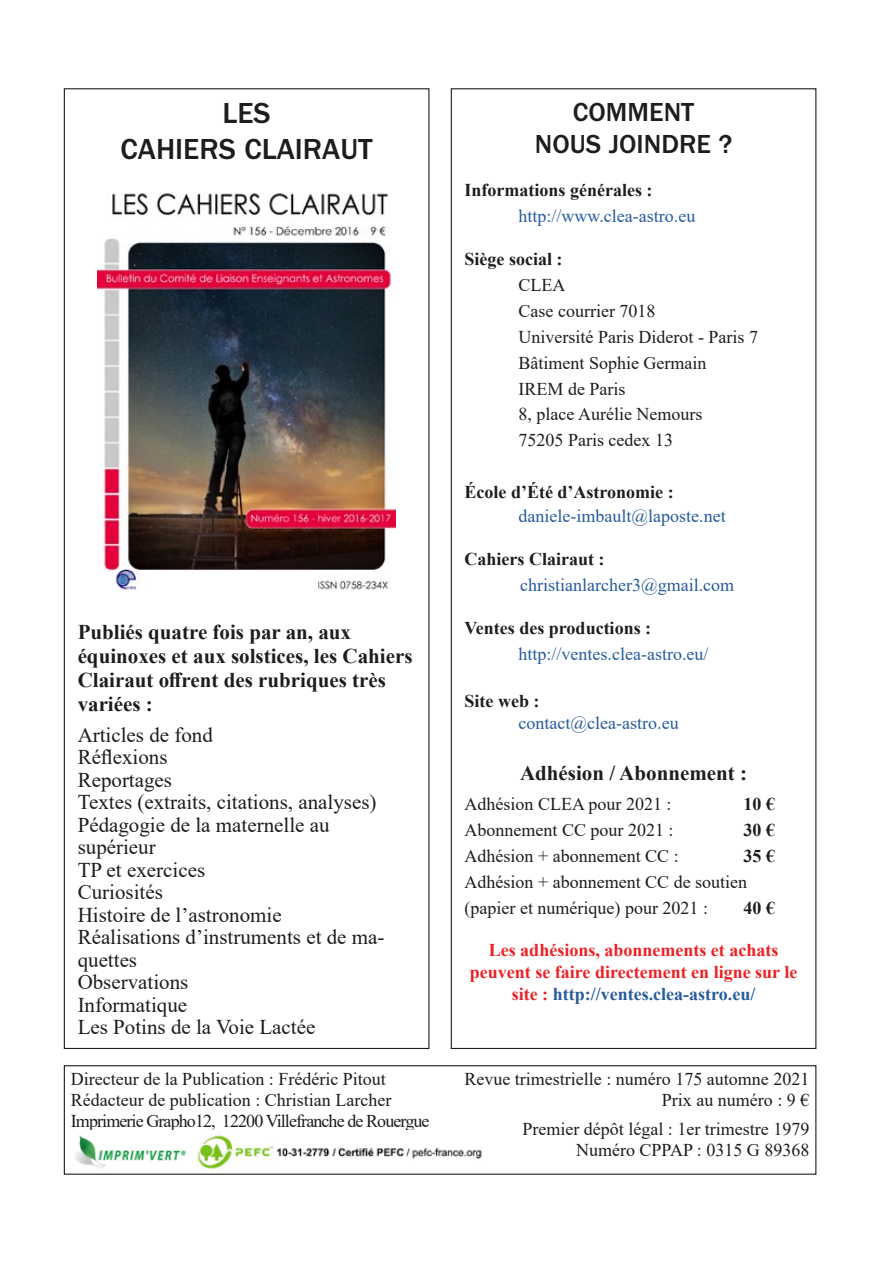
<style>
.page{position:relative;width:893px;height:1263px;background:#fff}
.page>*{position:absolute;margin:0;border:0;box-sizing:border-box;transform-origin:0 0}
.t1{font:500 30px/36px "ITC Franklin Gothic Std";color:#1d1d1b;text-align:center}
.t2{font:500 27px/32.4px "ITC Franklin Gothic Std";color:#1d1d1b;text-align:center}
.t3{font:21px/22.5px "Times New Roman";color:#1d1d1b}
.t4{font:700 21px/24px "Times New Roman";color:#1d1d1b}
.t5{font:18px/25.8px "Times New Roman";color:#1d1d1b}
.t6{font:18px "Times New Roman";color:#275b9c}
.t7{font:700 18px "Times New Roman";color:#1d1d1b}
.t8{font:700 18px/21.6px "Times New Roman";color:#ed2024;text-align:center}
.s1{color:#275b9c}
</style>
<div class="page">
<div style="left:64px;top:1065px;width:752px;height:110px;border:1px solid #1d1d1b"></div>
<img style="left:98px;top:193px;width:297px;height:397px">
<img style="left:75px;top:1135px;width:407px;height:34px">
<h1 class="t1" style="left:121px;top:95px;width:254px">LES<br>CAHIERS CLAIRAUT</h1>
<p class="t4" style="left:78px;top:619px;width:336px">Publiés quatre fois par an, aux équinoxes et aux solstices, les Cahiers<br>Clairaut offrent des rubriques très variées :</p>
<p class="t3" style="left:78px;top:723px;width:308px">Articles de fond<br>Réflexions<br>Reportages<br>Textes (extraits, citations, analyses)<br>Pédagogie de la maternelle au supérieur<br>TP et exercices<br>Curiosités<br>Histoire de l’astronomie<br>Réalisations d’instruments et de ma&shy;quettes<br>Observations<br>Informatique<br>Les Potins de la Voie Lactée</p>
<h2 class="t2" style="left:535px;top:96px;width:199px">COMMENT<br>NOUS JOINDRE ?</h2>
<p class="t7" style="left:465px;top:177px;width:189px">Informations générales :</p>
<p class="t6" style="left:519px;top:203px;width:178px">http://www.clea-astro.eu</p>
<p class="t7" style="left:465px;top:246px;width:99px">Siège social :</p>
<p class="t5" style="left:519px;top:272px;width:241px">CLEA<br>Case courrier 7018<br>Université Paris Diderot - Paris 7<br>Bâtiment Sophie Germain<br>IREM de Paris<br>8, place Aurélie Nemours<br>75205 Paris cedex 13</p>
<p class="t7" style="left:465px;top:479px;width:211px">École d’Été d’Astronomie :</p>
<p class="t6" style="left:519px;top:503px;width:209px">daniele-imbault@laposte.net</p>
<p class="t7" style="left:465px;top:546px;width:141px">Cahiers Clairaut :</p>
<p class="t6" style="left:520px;top:572px;width:216px">christianlarcher3@gmail.com</p>
<p class="t7" style="left:465px;top:615px;width:188px">Ventes des productions :</p>
<p class="t6" style="left:519px;top:641px;width:191px">http://ventes.clea-astro.eu/</p>
<p class="t7" style="left:465px;top:688px;width:76px">Site web :</p>
<p class="t6" style="left:519px;top:710px;width:162px">contact@clea-astro.eu</p>
<p class="t4" style="left:520px;top:760px;width:228px">Adhésion / Abonnement :</p>
<p class="t5" style="left:465px;top:791px;width:208px">Adhésion CLEA pour 2021 :</p>
<p class="t7" style="left:744px;top:791px;width:33px">10 €</p>
<p class="t5" style="left:465px;top:816px;width:210px">Abonnement CC pour 2021 :</p>
<p class="t7" style="left:744px;top:817px;width:33px">30 €</p>
<p class="t5" style="left:465px;top:842px;width:216px">Adhésion + abonnement CC :</p>
<p class="t7" style="left:744px;top:843px;width:33px">35 €</p>
<p class="t5" style="left:465px;top:868px;width:284px">Adhésion + abonnement CC de soutien (papier et numérique) pour 2021 :</p>
<p class="t7" style="left:744px;top:894px;width:33px">40 €</p>
<p class="t8" style="left:470px;top:939px;width:329px">Les adhésions, abonnements et achats peuvent se faire directement en ligne sur le site : <span class="s1">http://ventes.clea-astro.eu/</span></p>
<p class="t5" style="left:71px;top:1068px;width:360px;line-height:21px">Directeur de la Publication : Frédéric Pitout<br>Rédacteur de publication : Christian Larcher<br>Imprimerie Grapho12, 12200 Villefranche de Rouergue</p>
<p class="t5" style="left:464px;top:1068px;width:346px;line-height:21px;text-align:right">Revue trimestrielle : numéro 175 automne 2021<br>Prix au numéro : 9 €</p>
<p class="t5" style="left:522px;top:1118px;width:288px;line-height:21px;text-align:right">Premier dépôt légal : 1er trimestre 1979<br>Numéro CPPAP : 0315 G 89368</p>
</div>
